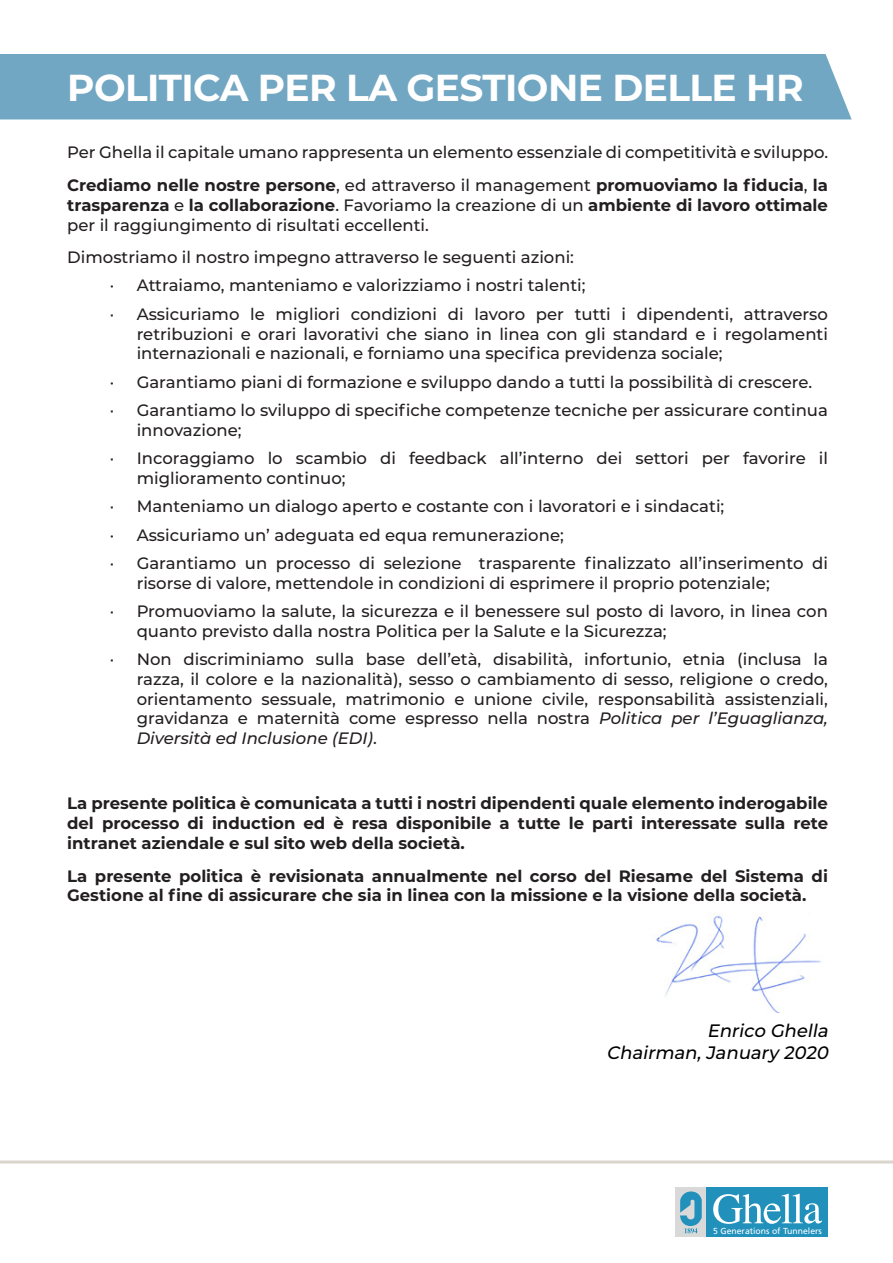
<style>
.page{position:relative;width:893px;height:1263px;background:#fff}
.page>*{position:absolute;margin:0;border:0;box-sizing:border-box;transform-origin:0 0}
.t1{font:700 37.5px "Montserrat";letter-spacing:-.015em;color:#fff}
.t2{font:italic 500 18px "Montserrat";color:#000001}
.t3{font:500 16.5px/19.8px "Montserrat";color:#231f20}
.t4{font:700 16.5px/19.8px "Montserrat";color:#231f20;text-align:justify}
.t5{font:8.7px "Frutiger LT Std";color:#fff}
.s1{font-weight:500}
.s2{font-style:italic}
</style>
<div class="page">
<img style="left:656px;top:913px;width:165px;height:100px">
<hr style="left:0;top:1160px;width:893px;height:3px;background:#d9d4cc">
<div style="left:675px;top:1187px;width:31px;height:49px;background:#d9d9d9"></div>
<div style="left:706px;top:1187px;width:121px;height:49px;background:#2191bc"></div>
<svg style="left:713px;top:1193px;width:109px;height:31px"></svg>
<svg style="left:680px;top:1191px;width:22px;height:42px"></svg>
<div style="left:0;top:54px;width:852px;height:65px;background:#72a7c3"></div>
<p class="t1" style="left:67px;top:60px;width:738px">POLITICA PER LA GESTIONE DELLE HR</p>
<p class="t3" style="left:67px;top:142px;width:762px">Per Ghella il capitale umano rappresenta un elemento essenziale di competitività e sviluppo.</p>
<p class="t4" style="left:67px;top:174px;width:762px">Crediamo nelle nostre persone<span class="s1">, ed attraverso il management</span> promuoviamo la fiducia<span class="s1">,</span> la trasparenza <span class="s1">e</span> la collaborazione<span class="s1">. Favoriamo la creazione di un</span> ambiente di lavoro ottimale <span class="s1">per il raggiungimento di risultati eccellenti.</span></p>
<p class="t3" style="left:67px;top:247px;width:508px">Dimostriamo il nostro impegno attraverso le seguenti azioni:</p>
<p class="t3" style="left:110px;top:275px;width:477px">· Attraiamo, manteniamo e valorizziamo i nostri talenti;</p>
<p class="t3" style="left:137px;top:303px;width:693px;text-align:justify;text-indent:-27px">· Assicuriamo le migliori condizioni di lavoro per tutti i dipendenti, attraverso retribuzioni e orari lavorativi che siano in linea con gli standard e i regolamenti internazionali e nazionali, e forniamo una specifica previdenza sociale;</p>
<p class="t3" style="left:110px;top:371px;width:704px">· Garantiamo piani di formazione e sviluppo dando a tutti la possibilità di crescere.</p>
<p class="t3" style="left:137px;top:400px;width:693px;text-indent:-27px">· Garantiamo lo sviluppo di specifiche competenze tecniche per assicurare continua innovazione;</p>
<p class="t3" style="left:137px;top:448px;width:693px;text-indent:-27px">· Incoraggiamo lo scambio di feedback all’interno dei settori per favorire il miglioramento continuo;</p>
<p class="t3" style="left:110px;top:496px;width:616px">· Manteniamo un dialogo aperto e costante con i lavoratori e i sindacati;</p>
<p class="t3" style="left:110px;top:524px;width:456px">· Assicuriamo un’ adeguata ed equa remunerazione;</p>
<p class="t3" style="left:137px;top:552px;width:693px;text-indent:-27px">· Garantiamo un processo di selezione trasparente finalizzato all’inserimento di risorse di valore, mettendole in condizioni di esprimere il proprio potenziale;</p>
<p class="t3" style="left:137px;top:600px;width:693px;text-indent:-27px">· Promuoviamo la salute, la sicurezza e il benessere sul posto di lavoro, in linea con quanto previsto dalla nostra Politica per la Salute e la Sicurezza;</p>
<p class="t3" style="left:137px;top:649px;width:693px;text-align:justify;text-indent:-27px">· Non discriminiamo sulla base dell’età, disabilità, infortunio, etnia (inclusa la razza, il colore e la nazionalità), sesso o cambiamento di sesso, religione o credo, orientamento sessuale, matrimonio e unione civile, responsabilità assistenziali, gravidanza e maternità come espresso nella nostra <span class="s2">Politica per l’Eguaglianza, Diversità ed Inclusione (EDI)</span>.</p>
<p class="t4" style="left:67px;top:793px;width:762px">La presente politica è comunicata a tutti i nostri dipendenti quale elemento inderogabile del processo di induction ed è resa disponibile a tutte le parti interessate sulla rete intranet aziendale e sul sito web della società.</p>
<p class="t4" style="left:67px;top:865px;width:762px">La presente politica è revisionata annualmente nel corso del Riesame del Sistema di<br>Gestione al fine di assicurare che sia in linea con la missione e la visione della società.</p>
<p class="t2" style="left:707px;top:1018px;width:127px">Enrico Ghella</p>
<p class="t2" style="left:606px;top:1040px;width:227px">Chairman,January 2020</p>
<p class="t5" style="left:713px;top:1226px;width:110px">5 Generations of Tunnelers</p>
</div>
